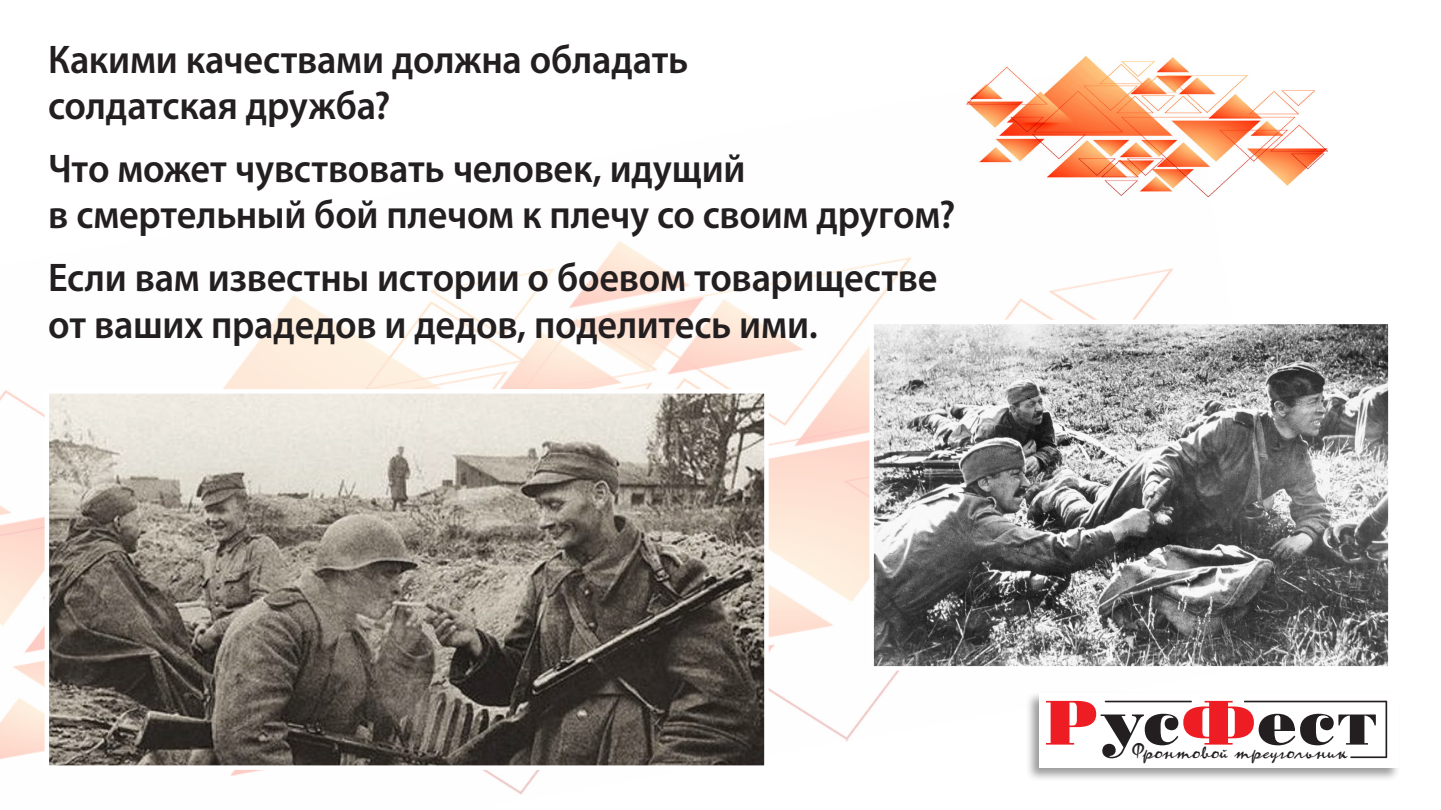
<style>
.page{position:relative;width:1441px;height:810px;background:#fff}
.page>*{position:absolute;margin:0;border:0;box-sizing:border-box;transform-origin:0 0}
.t1{font:62.4px "Standard Poster C";letter-spacing:.02em;color:#231f20}
.t2{font:600 40.2px/46.5px "Myriad Pro";letter-spacing:-.005em;color:#231f20;scale:.95 1}
.t3{font:17.4px "Kisty AC";letter-spacing:.04em;color:#231f20;scale:1.11 1}
.s1{color:#ee1d23}
.s2{font-size:23.25px}
</style>
<div class="page">
<img style="left:0;top:241px;width:1173px;height:554px">
<img style="left:966px;top:56px;width:361px;height:141px">
<div style="left:1024px;top:691px;width:376px;height:91px;background:#231f20;opacity:.45"></div>
<div style="left:1038px;top:693px;width:360px;height:74px;background:#fff"></div>
<hr style="left:1350px;top:756px;width:36px;height:2px;background:#231f20">
<hr style="left:1244px;top:701px;width:142px;height:1px;background:#231f20">
<hr style="left:1385px;top:702px;width:1px;height:55px;background:#231f20">
<hr style="left:1105px;top:701px;width:85px;height:1px;background:#231f20">
<img style="left:50px;top:394px;width:713px;height:371px">
<div style="left:45px;top:389px;width:723px;height:381px;border:4px solid #fff"></div>
<img style="left:874px;top:325px;width:513px;height:341px">
<div style="left:869px;top:320px;width:523px;height:351px;border:4px solid #fff"></div>
<p class="t2" style="left:48px;top:35px;width:675px">Какими качествами должна обладать солдатская дружба?</p>
<p class="t2" style="left:48px;top:144px;width:956px">Что может чувствовать человек, идущий<br>в смертельный бой плечом к плечу со своим другом?</p>
<p class="t2" style="left:48px;top:253px;width:937px">Если вам известны истории о боевом товариществе от ваших прадедов и дедов, поделитесь ими.</p>
<p class="t1" style="left:1043px;top:691px;width:335px"><span class="s1">Р</span>ус<span class="s1">Ф</span>ест</p>
<p class="t3" style="left:1130px;top:743px;width:196px"><span class="s2">Ф</span>ронтовой треугольник</p>
</div>
